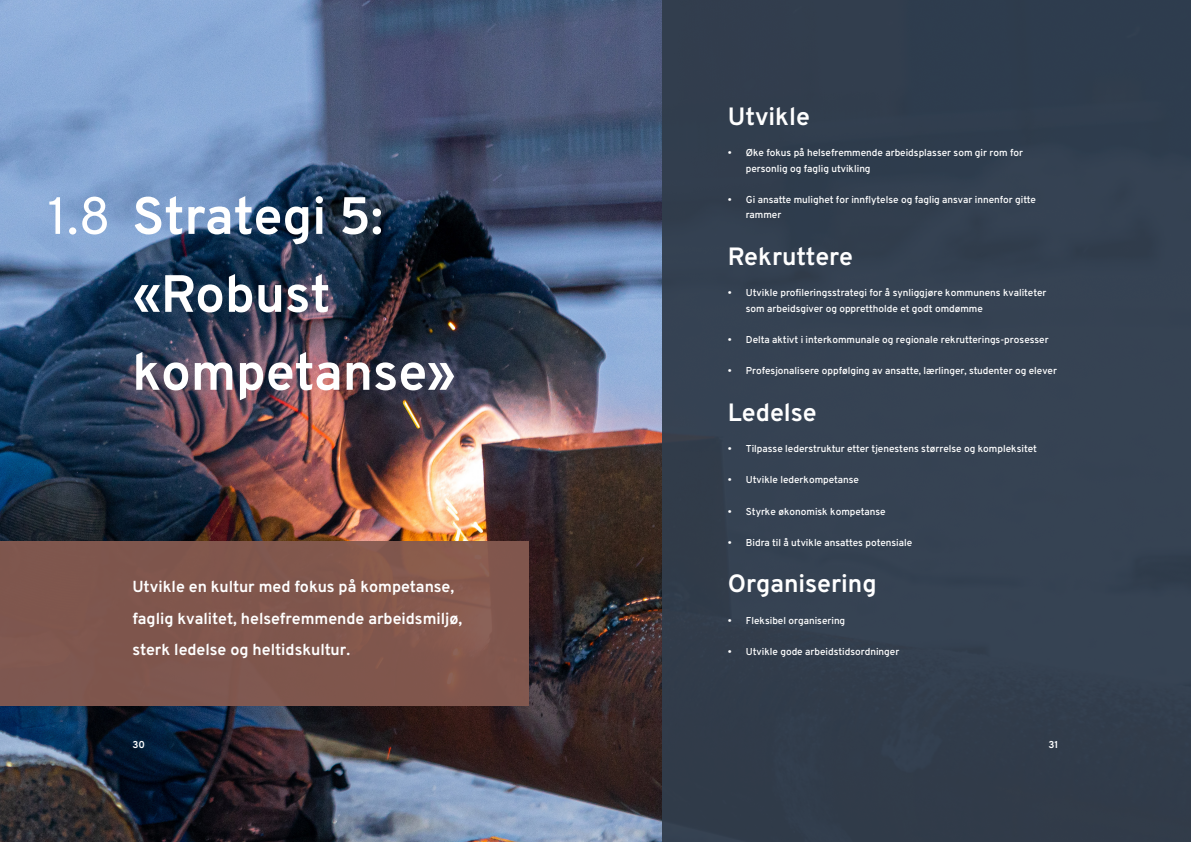
<style>
.page{position:relative;width:1191px;height:842px;background:#fff}
.page>*{position:absolute;margin:0;border:0;box-sizing:border-box;transform-origin:0 0}
.Feature_title__white{font:700 52.4px/77.9px "Overpass";color:#fff}
.H2__white{font:700 25px "Overpass";color:#fff}
.Feature_subtitle__wh{font:700 16px/31.2px "Overpass";color:#fff}
.t1{font:600 10px/15.6px "Overpass";color:#fff}
.t2{font:700 10px "Overpass";color:#fff}
.s1{font-weight:400}
</style>
<div class="page">
<img style="left:0;top:0;width:661px;height:842px">
<div style="left:0;top:541px;width:529px;height:165px;background:#855a50"></div>
<div style="left:661px;top:0;width:530px;height:842px;background:#313d4c"></div>
<p class="Feature_title__white" style="left:132px;top:177px;width:325px;text-indent:-85px"><span class="s1">1.8</span> Strategi 5: «Robust kompetanse»</p>
<p class="Feature_subtitle__wh" style="left:132px;top:571px;width:331px">Utvikle en kultur med fokus på kompetanse, faglig kvalitet, helsefremmende arbeidsmiljø, sterk ledelse og heltidskultur.</p>
<p class="H2__white" style="left:728px;top:98px;width:84px">Utvikle</p>
<p class="t1" style="left:746px;top:145px;width:279px;text-indent:-18px">• Øke fokus på helsefremmende arbeidsplasser som gir rom for personlig og faglig utvikling</p>
<p class="t1" style="left:746px;top:191px;width:292px;text-indent:-18px">• Gi ansatte mulighet for innflytelse og faglig ansvar innenfor gitte rammer</p>
<p class="H2__white" style="left:728px;top:238px;width:127px">Rekruttere</p>
<p class="t1" style="left:746px;top:285px;width:302px;text-indent:-18px">• Utvikle profileringsstrategi for å synliggjøre kommunens kvaliteter som arbeidsgiver og opprettholde et godt omdømme</p>
<p class="t1" style="left:728px;top:332px;width:322px">• Delta aktivt i interkommunale og regionale rekrutterings-prosesser</p>
<p class="t1" style="left:728px;top:363px;width:331px">• Profesjonalisere oppfølging av ansatte, lærlinger, studenter og elever</p>
<p class="H2__white" style="left:728px;top:394px;width:90px">Ledelse</p>
<p class="t1" style="left:728px;top:441px;width:310px">• Tilpasse lederstruktur etter tjenestens størrelse og kompleksitet</p>
<p class="t1" style="left:728px;top:472px;width:133px">• Utvikle lederkompetanse</p>
<p class="t1" style="left:728px;top:503px;width:159px">• Styrke økonomisk kompetanse</p>
<p class="t1" style="left:728px;top:534px;width:186px">• Bidra til å utvikle ansattes potensiale</p>
<p class="H2__white" style="left:728px;top:566px;width:150px">Organisering</p>
<p class="t1" style="left:728px;top:612px;width:119px">• Fleksibel organisering</p>
<p class="t1" style="left:728px;top:644px;width:173px">• Utvikle gode arbeidstidsordninger</p>
<p class="t2" style="left:132px;top:738px;width:14px">30</p>
<p class="t2" style="left:1048px;top:738px;width:12px">31</p>
</div>
